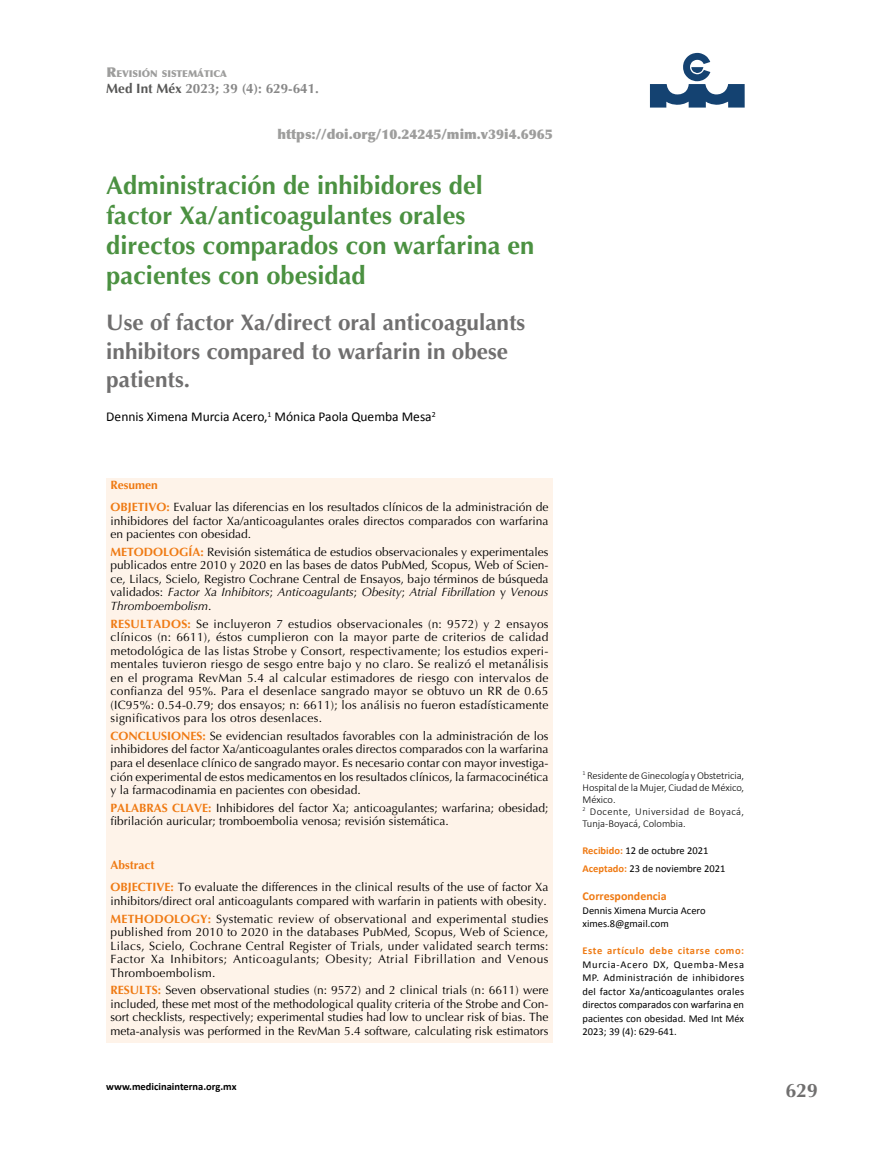
<style>
.page{position:relative;width:893px;height:1149px;background:#fff}
.page>*{position:absolute;margin:0;border:0;box-sizing:border-box;transform-origin:0 0}
.t1{font:700 25.5px/30px "Optima";color:#4b9141}
.t2{font:700 22.5px/28.5px "Optima";color:#706f6f}
.t3{font:700 19.5px "Optima";color:#706f6f}
.t4{font:13.5px "Calibri";color:#000}
.t5{font:900 13.5px "Optima";color:#9d9d9c}
.t6{font:700 13.5px "Optima";color:#878787}
.t7{font:12px/13.5px "Optima";color:#000}
.t8{font:700 12px "Calibri";color:#ef7a13}
.t9{font:10.5px/13.5px "Calibri";color:#000}
.t10{font:300 10.5px/12px "Calibri";letter-spacing:-.005em;color:#000}
.t11{font:700 10.5px "Calibri";letter-spacing:.055em;color:#ef7a13}
.t12{font:700 10.5px "Calibri";color:#000}
.t13{font:900 9.45px "Optima";color:#9d9d9c}
.s1{font-size:13.5px}
.s2{color:#575756}
.s3{font-weight:700;color:#ef7a13}
.s4{font-style:italic}
</style>
<div class="page">
<svg style="left:650px;top:53px;width:95px;height:54px"></svg>
<div style="left:106px;top:478px;width:447px;height:564px;background:#fef3e9"></div>
<p class="t13" style="left:106px;top:68px;width:122px"><span class="s1">R</span>EVISIÓN SISTEMÁTICA</p>
<p class="t6" style="left:106px;top:80px;width:214px"><span class="s2">Med Int Méx</span> 2023; 39 (4): 629-641.</p>
<p class="t5" style="left:277px;top:126px;width:277px">https://doi.org/10.24245/mim.v39i4.6965</p>
<h1 class="t1" style="left:106px;top:170px;width:430px">Administración de inhibidores del factor Xa/anticoagulantes orales directos comparados con warfarina en pacientes con obesidad</h1>
<h2 class="t2" style="left:106px;top:308px;width:421px">Use of factor Xa/direct oral anticoagulants inhibitors compared to warfarin in obese patients.</h2>
<p class="t4" style="left:106px;top:408px;width:331px">Dennis Ximena Murcia Acero,<sup>1</sup> Mónica Paola Quemba Mesa<sup>2</sup></p>
<p class="t7" style="left:111px;top:474px;width:439px;line-height:22px"><span class="s3">Resumen<br>OBJETIVO:</span> Evaluar las diferencias en los resultados clínicos de la administración de</p>
<p class="t7" style="left:111px;top:513px;width:439px">inhibidores del factor Xa/anticoagulantes orales directos comparados con warfarina en pacientes con obesidad.</p>
<p class="t7" style="left:111px;top:545px;width:439px;text-align:justify"><span class="s3">METODOLOGÍA:</span> Revisión sistemática de estudios observacionales y experimentales publicados entre 2010 y 2020 en las bases de datos PubMed, Scopus, Web of Scien&shy;ce, Lilacs, Scielo, Registro Cochrane Central de Ensayos, bajo términos de búsqueda validados: <span class="s4">Factor Xa Inhibitors</span>; <span class="s4">Anticoagulants</span>; <span class="s4">Obesity</span>; <span class="s4">Atrial Fibrillation</span> y <span class="s4">Venous Thromboembolism</span>.</p>
<p class="t7" style="left:111px;top:616px;width:439px;text-align:justify"><span class="s3">RESULTADOS:</span> Se incluyeron 7 estudios observacionales (n: 9572) y 2 ensayos clínicos (n: 6611), éstos cumplieron con la mayor parte de criterios de calidad metodológica de las listas Strobe y Consort, respectivamente; los estudios experi&shy;mentales tuvieron riesgo de sesgo entre bajo y no claro. Se realizó el metanálisis en el programa RevMan 5.4 al calcular estimadores de riesgo con intervalos de confianza del 95%. Para el desenlace sangrado mayor se obtuvo un RR de 0.65 (IC95%: 0.54-0.79; dos ensayos; n: 6611); los análisis no fueron estadísticamente significativos para los otros desenlaces.</p>
<p class="t7" style="left:111px;top:729px;width:440px;text-align:justify"><span class="s3">CONCLUSIONES:</span> Se evidencian resultados favorables con la administración de los inhibidores del factor Xa/anticoagulantes orales directos comparados con la warfarina para el desenlace clínico de sangrado mayor. Es necesario contar con mayor investiga&shy;ción experimental de estos medicamentos en los resultados clínicos, la farmacocinética y la farmacodinamia en pacientes con obesidad.</p>
<p class="t7" style="left:111px;top:800px;width:439px"><span class="s3">PALABRAS CLAVE:</span> Inhibidores del factor Xa; anticoagulantes; warfarina; obesidad; fibrilación auricular; tromboembolia venosa; revisión sistemática.</p>
<p class="t7" style="left:111px;top:854px;width:439px;line-height:22px"><span class="s3">Abstract<br>OBJECTIVE:</span> To evaluate the differences in the clinical results of the use of factor Xa</p>
<p class="t7" style="left:111px;top:891px;width:439px;line-height:17.7px">inhibitors/direct oral anticoagulants compared with warfarin in patients with obesity.<br><span class="s3">METHODOLOGY:</span> Systematic review of observational and experimental studies</p>
<p class="t7" style="left:111px;top:925px;width:439px;text-align:justify">published from 2010 to 2020 in the databases PubMed, Scopus, Web of Science, Lilacs, Scielo, Cochrane Central Register of Trials, under validated search terms:<br>Factor Xa Inhibitors; Anticoagulants; Obesity; Atrial Fibrillation and Venous Thromboembolism.</p>
<p class="t7" style="left:111px;top:983px;width:439px;text-align:justify"><span class="s3">RESULTS:</span> Seven observational studies (n: 9572) and 2 clinical trials (n: 6611) were included, these met most of the methodological quality criteria of the Strobe and Con&shy;sort checklists, respectively; experimental studies had low to unclear risk of bias. The meta-analysis was performed in the RevMan 5.4 software, calculating risk estimators</p>
<p class="t12" style="left:106px;top:1079px;width:132px">www.medicinainterna.org.mx</p>
<p class="t10" style="left:583px;top:768px;width:163px"><sup>1</sup> Residente de Ginecología y Obstetricia,<br>Hospital de la Mujer, Ciudad de México,<br>México.<br><sup>2</sup> Docente, Universidad de Boyacá,<br>Tunja-Boyacá, Colombia.</p>
<p class="t9" style="left:583px;top:840px;width:144px;line-height:18px"><span class="s3">Recibido:</span> 12 de octubre 2021<br><span class="s3">Aceptado:</span> 23 de noviembre 2021</p>
<p class="t8" style="left:583px;top:888px;width:86px">Correspondencia</p>
<p class="t9" style="left:583px;top:902px;width:125px">Dennis Ximena Murcia Acero ximes.8@gmail.com</p>
<p class="t11" style="left:583px;top:943px;width:163px">Este artículo debe citarse como:</p>
<p class="t9" style="left:583px;top:956px;width:163px;text-align:justify">Murcia-Acero DX, Quemba-Mesa MP. Administración de inhibidores del factor Xa/anticoagulantes orales directos comparados con warfarina en pacientes con obesidad. Med Int Méx 2023; 39 (4): 629-641.</p>
<h3 class="t3" style="left:785px;top:1079px;width:34px">629</h3>
</div>
